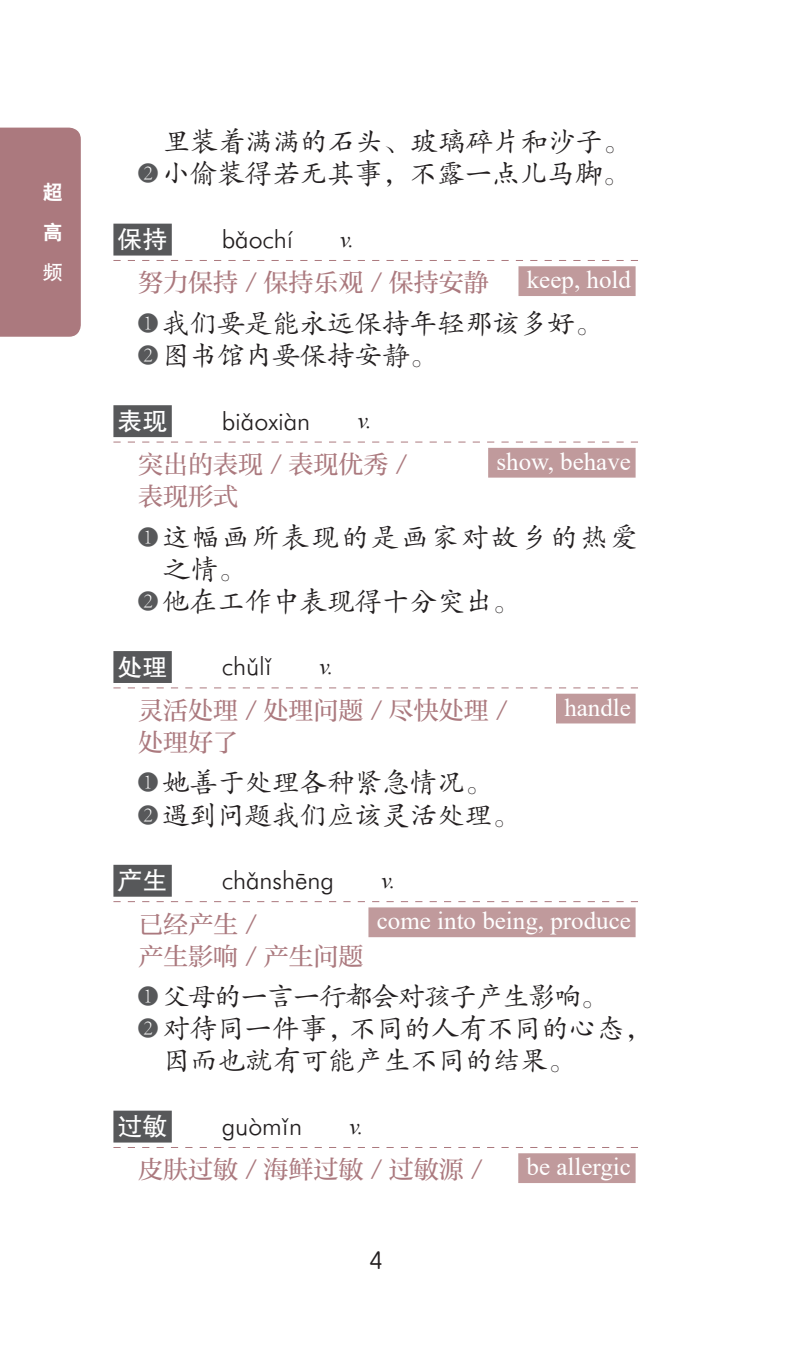
<style>
.page{position:relative;width:787px;height:1354px;background:#fff}
.page>*{position:absolute;margin:0;border:0;box-sizing:border-box;transform-origin:0 0}
.t1{font:27.5px/32.2px "FZKTK GBK1 0";color:#231f20}
.t2{font:27.5px "FZKTK GBK1 0";letter-spacing:-.05em;color:#231f20}
.t3{font:27.5px "FZKTK GBK1 0";letter-spacing:.085em;color:#231f20}
.t4{font:25px "FZBIAOYSK GBK1 0";color:#ab797e}
.t5{font:25px "Times New Roman";color:#fff}
.t6{font:25px "GB pinyinok H";color:#231f20}
.t7{font:25px "FZHTK GBK1 0";color:#fff}
.t8{font:italic 22.5px "Times New Roman";color:#231f20}
.t9{font:22.5px "FZLANTY K GBK1 0";color:#231f20}
.t10{font:20px/40px "H Yb 2 gj";color:#fff}
.t11{font:20px "H Yb 1 gj";color:#fff}
.s1{font-family:"Rope Sequence Number ST Regular";font-size:20px;color:#57585a}
</style>
<div class="page">
<div style="left:0;top:128px;width:81px;height:209px;background:#ab797e"></div>
<svg style="left:113px;top:260px;width:525px;height:1px"></svg>
<div style="left:113px;top:224px;width:59px;height:31px;background:#57585a"></div>
<div style="left:518px;top:266px;width:117px;height:30px;background:#c09a9c"></div>
<svg style="left:113px;top:441px;width:525px;height:1px"></svg>
<div style="left:113px;top:405px;width:59px;height:32px;background:#57585a"></div>
<div style="left:488px;top:448px;width:147px;height:29px;background:#c09a9c"></div>
<svg style="left:113px;top:687px;width:525px;height:1px"></svg>
<div style="left:113px;top:651px;width:59px;height:32px;background:#57585a"></div>
<div style="left:556px;top:693px;width:79px;height:30px;background:#c09a9c"></div>
<svg style="left:113px;top:901px;width:525px;height:1px"></svg>
<div style="left:113px;top:865px;width:59px;height:31px;background:#57585a"></div>
<div style="left:368px;top:907px;width:267px;height:30px;background:#c09a9c"></div>
<svg style="left:113px;top:1147px;width:525px;height:1px"></svg>
<div style="left:113px;top:1110px;width:59px;height:32px;background:#57585a"></div>
<div style="left:518px;top:1153px;width:117px;height:30px;background:#c09a9c"></div>
<p class="t10" style="left:43px;top:172px;width:21px">超高</p>
<p class="t11" style="left:43px;top:262px;width:21px">频</p>
<p class="t1" style="left:138px;top:126px;width:494px;text-align:right">里装着满满的石头、玻璃碎片和沙子。<br><span class="s1">B</span> 小偷装得若无其事，不露一点儿马脚。</p>
<p class="t7" style="left:118px;top:226px;width:51px">保持</p>
<p class="t6" style="left:222px;top:224px;width:72px">bǎochí</p>
<p class="t8" style="left:340px;top:223px;width:15px">v.</p>
<p class="t4" style="left:138px;top:268px;width:352px">努力保持 / 保持乐观 / 保持安静</p>
<p class="t5" style="left:527px;top:262px;width:106px">keep, hold</p>
<p class="t1" style="left:138px;top:308px;width:466px"><span class="s1">A</span> 我们要是能永远保持年轻那该多好。<br><span class="s1">B</span> 图书馆内要保持安静。</p>
<p class="t7" style="left:118px;top:407px;width:51px">表现</p>
<p class="t6" style="left:222px;top:405px;width:90px">biǎoxiàn</p>
<p class="t8" style="left:358px;top:405px;width:15px">v.</p>
<p class="t4" style="left:138px;top:449px;width:271px">突出的表现 / 表现优秀 /</p>
<p class="t5" style="left:496px;top:444px;width:136px">show, behave</p>
<p class="t4" style="left:138px;top:481px;width:101px">表现形式</p>
<p class="t3" style="left:138px;top:523px;width:501px"><span class="s1">A</span>这幅画所表现的是画家对故乡的热爱</p>
<p class="t1" style="left:163px;top:554px;width:85px">之情。</p>
<p class="t1" style="left:138px;top:586px;width:383px"><span class="s1">B</span> 他在工作中表现得十分突出。</p>
<p class="t7" style="left:118px;top:653px;width:51px">处理</p>
<p class="t6" style="left:222px;top:651px;width:52px">chǔlǐ</p>
<p class="t8" style="left:319px;top:651px;width:15px">v.</p>
<p class="t4" style="left:138px;top:695px;width:371px">灵活处理 / 处理问题 / 尽快处理 /</p>
<p class="t5" style="left:564px;top:689px;width:68px">handle</p>
<p class="t4" style="left:138px;top:727px;width:101px">处理好了</p>
<p class="t1" style="left:138px;top:767px;width:383px"><span class="s1">A</span> 她善于处理各种紧急情况。<br><span class="s1">B</span> 遇到问题我们应该灵活处理。</p>
<p class="t7" style="left:118px;top:867px;width:51px">产生</p>
<p class="t6" style="left:222px;top:865px;width:114px">chǎnshēng</p>
<p class="t8" style="left:381px;top:864px;width:15px">v.</p>
<p class="t4" style="left:138px;top:909px;width:121px">已经产生 /</p>
<p class="t5" style="left:377px;top:903px;width:256px">come into being, produce</p>
<p class="t4" style="left:138px;top:941px;width:227px">产生影响 / 产生问题</p>
<p class="t2" style="left:138px;top:982px;width:471px"><span class="s1">A</span> 父母的一言一行都会对孩子产生影响。</p>
<p class="t1" style="left:138px;top:1013px;width:515px"><span class="s1">B</span> 对待同一件事，不同的人有不同的心态，</p>
<p class="t1" style="left:163px;top:1045px;width:414px">因而也就有可能产生不同的结果。</p>
<p class="t7" style="left:118px;top:1112px;width:51px">过敏</p>
<p class="t6" style="left:222px;top:1111px;width:82px">guòmǐn</p>
<p class="t8" style="left:349px;top:1110px;width:15px">v.</p>
<p class="t4" style="left:138px;top:1154px;width:346px">皮肤过敏 / 海鲜过敏 / 过敏源 /</p>
<p class="t5" style="left:526px;top:1149px;width:106px">be allergic</p>
<p class="t9" style="left:369px;top:1247px;width:15px">4</p>
</div>
